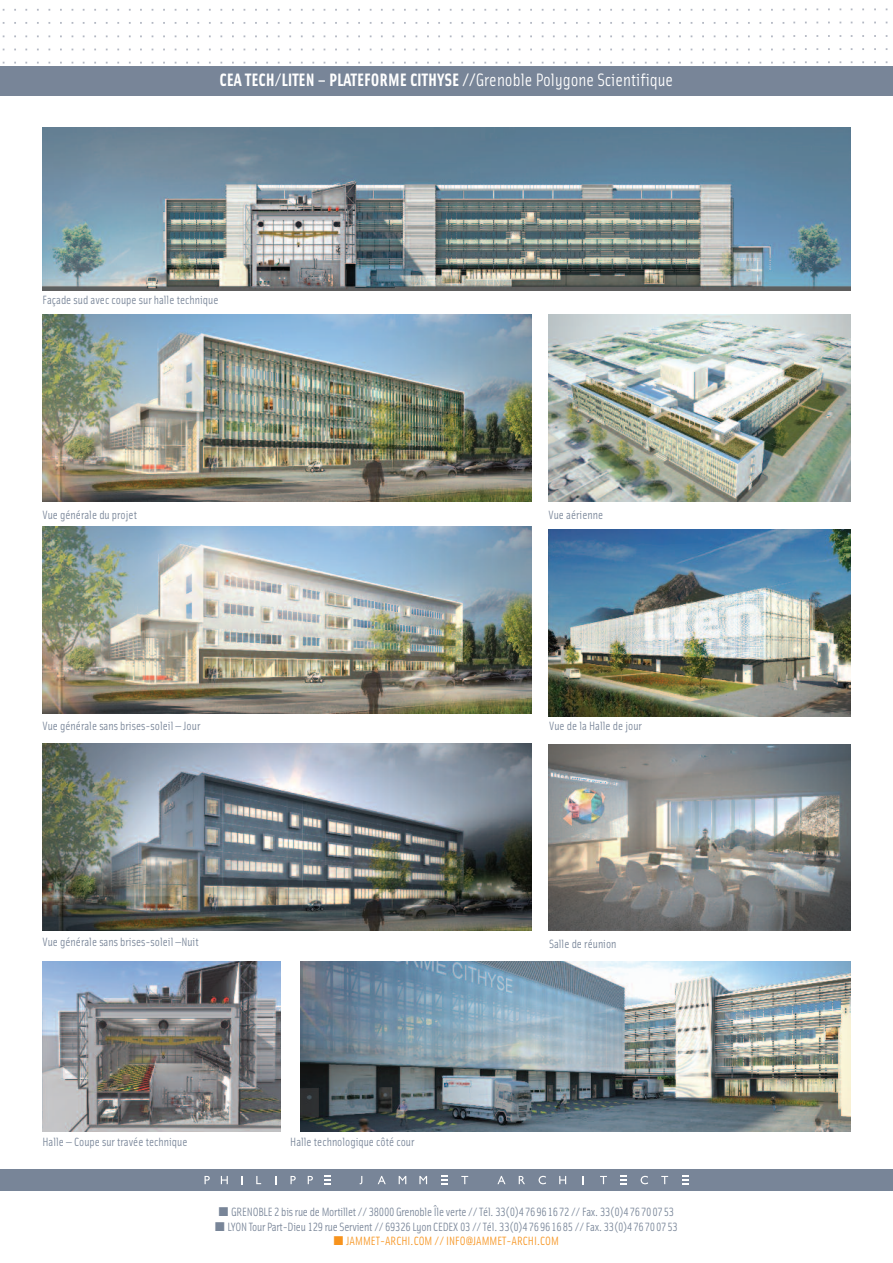
<style>
.page{position:relative;width:893px;height:1263px;background:#fff}
.page>*{position:absolute;margin:0;border:0;box-sizing:border-box;transform-origin:0 0}
.t1{font:18px "Solex Bold Lining";color:#fff}
.t2{font:12px "Solex Regular Lining";color:#788598}
.t3{font:12px/15px "Solex Regular Lining";letter-spacing:-.02em;color:#788598;text-align:center}
.t4{font:12px "Solex Regular Lining";color:#f7931d}
.s1{font-family:"Solex Regular Lining"}
</style>
<div class="page">
<img style="left:2px;top:8px;width:886px;height:56px">
<div style="left:0;top:66px;width:893px;height:30px;background:#788598"></div>
<div style="left:0;top:1169px;width:893px;height:22px;background:#788598"></div>
<svg style="left:682px;top:1176px;width:6px;height:8px"></svg>
<svg style="left:205px;top:1176px;width:5px;height:8px"></svg>
<svg style="left:221px;top:1176px;width:7px;height:8px"></svg>
<svg style="left:256px;top:1176px;width:5px;height:8px"></svg>
<svg style="left:290px;top:1176px;width:6px;height:8px"></svg>
<svg style="left:308px;top:1176px;width:5px;height:8px"></svg>
<svg style="left:378px;top:1176px;width:8px;height:8px"></svg>
<svg style="left:399px;top:1176px;width:7px;height:8px"></svg>
<svg style="left:419px;top:1176px;width:8px;height:8px"></svg>
<svg style="left:461px;top:1176px;width:7px;height:8px"></svg>
<svg style="left:497px;top:1176px;width:8px;height:8px"></svg>
<svg style="left:519px;top:1176px;width:6px;height:8px"></svg>
<svg style="left:539px;top:1176px;width:7px;height:8px"></svg>
<svg style="left:559px;top:1176px;width:7px;height:8px"></svg>
<svg style="left:582px;top:1176px;width:2px;height:8px"></svg>
<svg style="left:600px;top:1176px;width:7px;height:8px"></svg>
<svg style="left:641px;top:1176px;width:7px;height:8px"></svg>
<svg style="left:661px;top:1176px;width:7px;height:8px"></svg>
<svg style="left:324px;top:1176px;width:7px;height:8px"></svg>
<svg style="left:441px;top:1176px;width:6px;height:8px"></svg>
<svg style="left:621px;top:1176px;width:6px;height:8px"></svg>
<img style="left:43px;top:128px;width:807px;height:163px">
<img style="left:43px;top:743px;width:488px;height:187px">
<img style="left:43px;top:315px;width:488px;height:187px">
<img style="left:43px;top:961px;width:238px;height:170px">
<img style="left:43px;top:526px;width:488px;height:187px">
<img style="left:300px;top:961px;width:550px;height:170px">
<img style="left:549px;top:315px;width:301px;height:187px">
<img style="left:549px;top:529px;width:301px;height:187px">
<img style="left:549px;top:744px;width:301px;height:186px">
<h1 class="t1" style="left:220px;top:69px;width:455px">CEA TECH/LITEN – PLATEFORME CITHYSE //<span class="s1">Grenoble Polygone Scientifique</span></h1>
<p class="t2" style="left:43px;top:293px;width:177px">Façade sud avec coupe sur halle technique</p>
<p class="t2" style="left:43px;top:507px;width:96px">Vue générale du projet</p>
<p class="t2" style="left:549px;top:507px;width:56px">Vue aérienne</p>
<p class="t2" style="left:43px;top:719px;width:159px">Vue générale sans brises-soleil — Jour</p>
<p class="t2" style="left:549px;top:719px;width:94px">Vue de la Halle de jour</p>
<p class="t2" style="left:43px;top:934px;width:158px">Vue générale sans brises-soleil —Nuit</p>
<p class="t2" style="left:43px;top:1135px;width:146px">Halle — Coupe sur travée technique</p>
<p class="t2" style="left:290px;top:1135px;width:126px">Halle technologique côté cour</p>
<p class="t2" style="left:549px;top:936px;width:69px">Salle de réunion</p>
<p class="t3" style="left:227px;top:1204px;width:452px">GRENOBLE 2 bis rue de Mortillet // 38000 Grenoble Île verte // Tél. 33(0)476961672 // Fax. 33(0)476700753<br>LYON Tour Part-Dieu 129 rue Servient // 69326 Lyon CEDEX 03 // Tél. 33(0)476961685 // Fax. 33(0)476700753</p>
<p class="t4" style="left:347px;top:1234px;width:214px">JAMMET-ARCHI.COM // INFO@JAMMET-ARCHI.COM</p>
</div>
